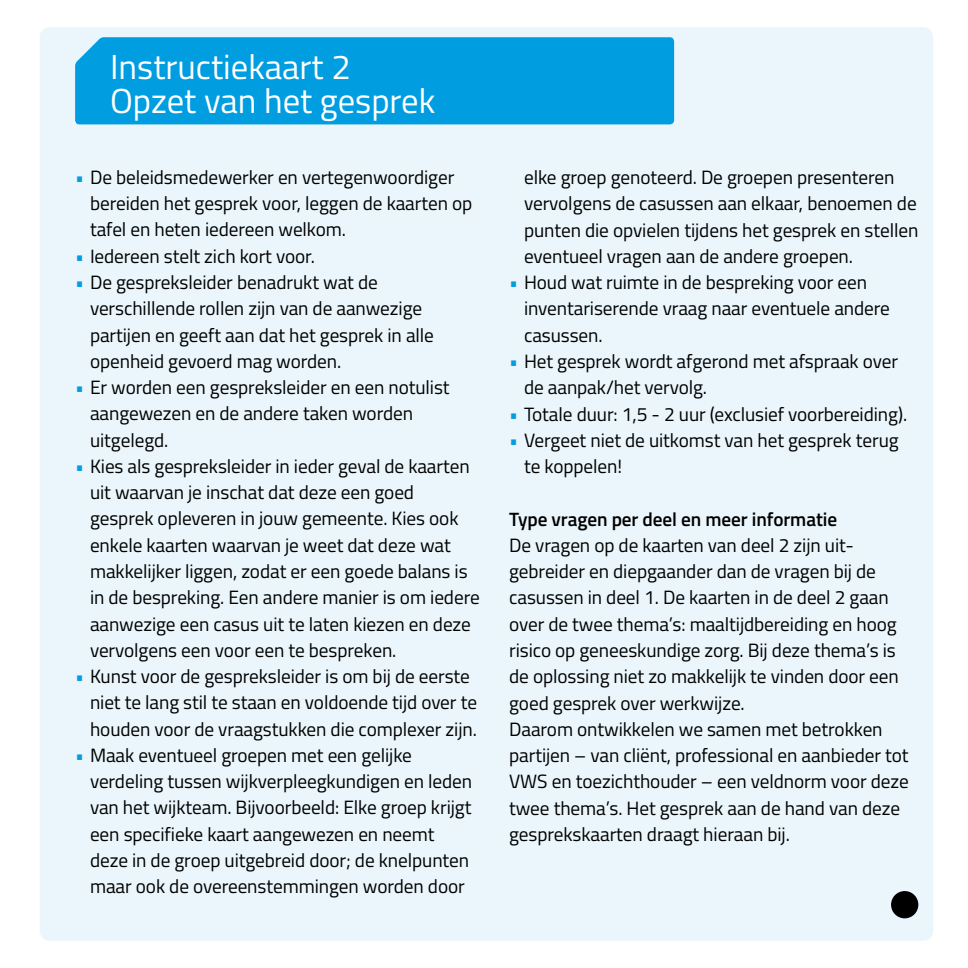
<style>
.page{position:relative;width:968px;height:968px;background:#fff}
.page>*{position:absolute;margin:0;border:0;box-sizing:border-box;transform-origin:0 0}
.t1{font:34.65px/34.6px "Titillium Web";color:#fff}
.t2{font:19.25px/26.2px "Titillium Web";letter-spacing:-.005em;color:#000}
.t3{font:600 19.25px "Titillium Web";letter-spacing:-.005em;color:#000}
.s1{color:#009de0}
</style>
<div class="page">
<div style="left:40px;top:27px;width:893px;height:913px;background:#eaf6fb;border-radius:10px"></div>
<div style="left:75px;top:37px;width:599px;height:87px;background:#009de0"></div>
<div style="left:890px;top:890px;width:28px;height:28px;background:#000;border-radius:50%"></div>
<h1 class="t1" style="left:110px;top:48px;width:327px">Instructiekaart 2<br>Opzet van het gesprek</h1>
<p class="t2" style="left:90px;top:163px;width:384px;text-indent:-15px"><span class="s1">•</span> De beleidsmedewerker en vertegenwoordiger bereiden het gesprek voor, leggen de kaarten op tafel en heten iedereen welkom.</p>
<p class="t2" style="left:75px;top:242px;width:241px"><span class="s1">•</span> Iedereen stelt zich kort voor.</p>
<p class="t2" style="left:90px;top:268px;width:345px;text-indent:-15px"><span class="s1">•</span> De gespreksleider benadrukt wat de verschillende rollen zijn van de aanwezige partijen en geeft aan dat het gesprek in alle openheid gevoerd mag worden.</p>
<p class="t2" style="left:90px;top:373px;width:361px;text-indent:-15px"><span class="s1">•</span> Er worden een gespreksleider en een notulist aangewezen en de andere taken worden uitgelegd.</p>
<p class="t2" style="left:90px;top:452px;width:391px;text-indent:-15px"><span class="s1">•</span> Kies als gespreksleider in ieder geval de kaarten uit waarvan je inschat dat deze een goed gesprek opleveren in jouw gemeente. Kies ook enkele kaarten waarvan je weet dat deze wat makkelijker liggen, zodat er een goede balans is in de bespreking. Een andere manier is om iedere aanwezige een casus uit te laten kiezen en deze vervolgens een voor een te bespreken.</p>
<p class="t2" style="left:90px;top:662px;width:388px;text-indent:-15px"><span class="s1">•</span> Kunst voor de gespreksleider is om bij de eerste niet te lang stil te staan en voldoende tijd over te houden voor de vraagstukken die complexer zijn.</p>
<p class="t2" style="left:90px;top:741px;width:383px;text-indent:-15px"><span class="s1">•</span> Maak eventueel groepen met een gelijke verdeling tussen wijkverpleegkundigen en leden van het wijkteam. Bijvoorbeeld: Elke groep krijgt een specifieke kaart aangewezen en neemt deze in de groep uitgebreid door; de knelpunten maar ook de overeenstemmingen worden door</p>
<p class="t2" style="left:524px;top:163px;width:396px">elke groep genoteerd. De groepen presenteren vervolgens de casussen aan elkaar, benoemen de punten die opvielen tijdens het gesprek en stellen eventueel vragen aan de andere groepen.</p>
<p class="t2" style="left:524px;top:268px;width:367px;text-indent:-15px"><span class="s1">•</span> Houd wat ruimte in de bespreking voor een inventariserende vraag naar eventuele andere casussen.</p>
<p class="t2" style="left:524px;top:347px;width:375px;text-indent:-15px"><span class="s1">•</span> Het gesprek wordt afgerond met afspraak over de aanpak/het vervolg.</p>
<p class="t2" style="left:509px;top:399px;width:399px"><span class="s1">•</span> Totale duur: 1,5 - 2 uur (exclusief voorbereiding).</p>
<p class="t2" style="left:524px;top:426px;width:376px;text-indent:-15px"><span class="s1">•</span> Vergeet niet de uitkomst van het gesprek terug te koppelen!</p>
<h2 class="t3" style="left:509px;top:504px;width:329px">Type vragen per deel en meer informatie</h2>
<p class="t2" style="left:509px;top:531px;width:401px">De vragen op de kaarten van deel 2 zijn uit&shy;gebreider en diepgaander dan de vragen bij de casussen in deel 1. De kaarten in de deel 2 gaan over de twee thema’s: maaltijdbereiding en hoog risico op geneeskundige zorg. Bij deze thema’s is de oplossing niet zo makkelijk te vinden door een goed gesprek over werkwijze.<br>Daarom ontwikkelen we samen met betrokken partijen – van cliënt, professional en aanbieder tot VWS en toezichthouder – een veldnorm voor deze twee thema’s. Het gesprek aan de hand van deze gesprekskaarten draagt hieraan bij.</p>
</div>
